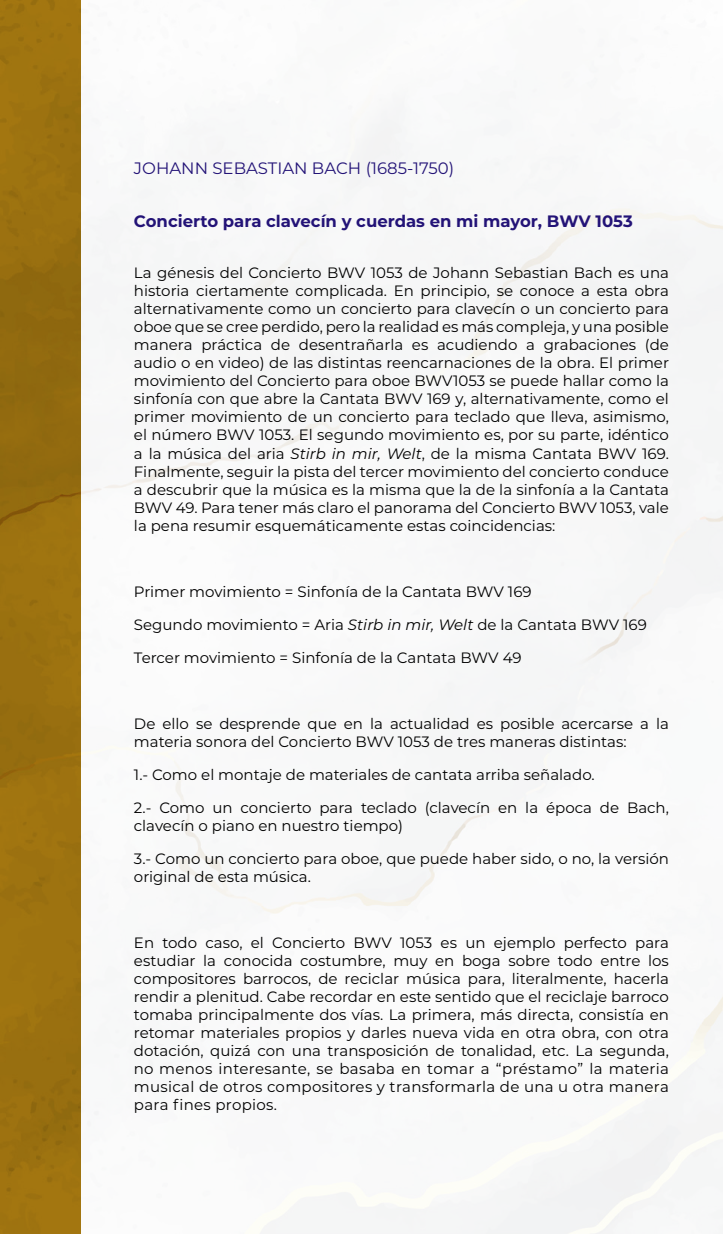
<style>
.page{position:relative;width:723px;height:1234px;background:#fff}
.page>*{position:absolute;margin:0;border:0;box-sizing:border-box;transform-origin:0 0}
.t1{font:700 16.5px "Montserrat";color:#231377}
.t2{font:16.5px "Montserrat";color:#231377}
.t3{font:15px/18px "Montserrat";color:#000}
.s1{font-style:italic}
</style>
<div class="page">
<div style="left:81px;top:0;width:642px;height:1233px;background:#f8f9f9"></div>
<div style="left:0;top:0;width:81px;height:1233px;background:#9b7110"></div>
<p class="t2" style="left:134px;top:157px;width:322px">JOHANN SEBASTIAN BACH (1685-1750)</p>
<p class="t1" style="left:134px;top:209px;width:500px">Concierto para clavecín y cuerdas en mi mayor, BWV 1053</p>
<p class="t3" style="left:134px;top:263px;width:536px;text-align:justify">La génesis del Concierto BWV 1053 de Johann Sebastian Bach es una historia ciertamente complicada. En principio, se conoce a esta obra alternativamente como un concierto para clavecín o un concierto para oboe que se cree perdido, pero la realidad es más compleja, y una posible manera práctica de desentrañarla es acudiendo a grabaciones (de audio o en video) de las distintas reencarnaciones de la obra. El primer movimiento del Concierto para oboe BWV1053 se puede hallar como la sinfonía con que abre la Cantata BWV 169 y, alternativamente, como el primer movimiento de un concierto para teclado que lleva, asimismo, el número BWV 1053. El segundo movimiento es, por su parte, idéntico a la música del aria <span class="s1">Stirb in mir, Welt</span>, de la misma Cantata BWV 169.<br>Finalmente, seguir la pista del tercer movimiento del concierto conduce a descubrir que la música es la misma que la de la sinfonía a la Cantata BWV 49. Para tener más claro el panorama del Concierto BWV 1053, vale la pena resumir esquemáticamente estas coincidencias:</p>
<p class="t3" style="left:134px;top:581px;width:399px">Primer movimiento = Sinfonía de la Cantata BWV 169</p>
<p class="t3" style="left:134px;top:614px;width:514px">Segundo movimiento = Aria <span class="s1">Stirb in mir, Welt</span> de la Cantata BWV 169</p>
<p class="t3" style="left:134px;top:647px;width:389px">Tercer movimiento = Sinfonía de la Cantata BWV 49</p>
<p class="t3" style="left:134px;top:713px;width:536px">De ello se desprende que en la actualidad es posible acercarse a la materia sonora del Concierto BWV 1053 de tres maneras distintas:</p>
<p class="t3" style="left:134px;top:764px;width:462px">1.- Como el montaje de materiales de cantata arriba señalado.</p>
<p class="t3" style="left:134px;top:797px;width:536px">2.- Como un concierto para teclado (clavecín en la época de Bach, clavecín o piano en nuestro tiempo)</p>
<p class="t3" style="left:134px;top:848px;width:536px">3.- Como un concierto para oboe, que puede haber sido, o no, la versión original de esta música.</p>
<p class="t3" style="left:134px;top:932px;width:536px;text-align:justify">En todo caso, el Concierto BWV 1053 es un ejemplo perfecto para estudiar la conocida costumbre, muy en boga sobre todo entre los compositores barrocos, de reciclar música para, literalmente, hacerla rendir a plenitud. Cabe recordar en este sentido que el reciclaje barroco tomaba principalmente dos vías. La primera, más directa, consistía en retomar materiales propios y darles nueva vida en otra obra, con otra dotación, quizá con una transposición de tonalidad, etc. La segunda, no menos interesante, se basaba en tomar a “préstamo” la materia musical de otros compositores y transformarla de una u otra manera para fines propios.</p>
</div>
